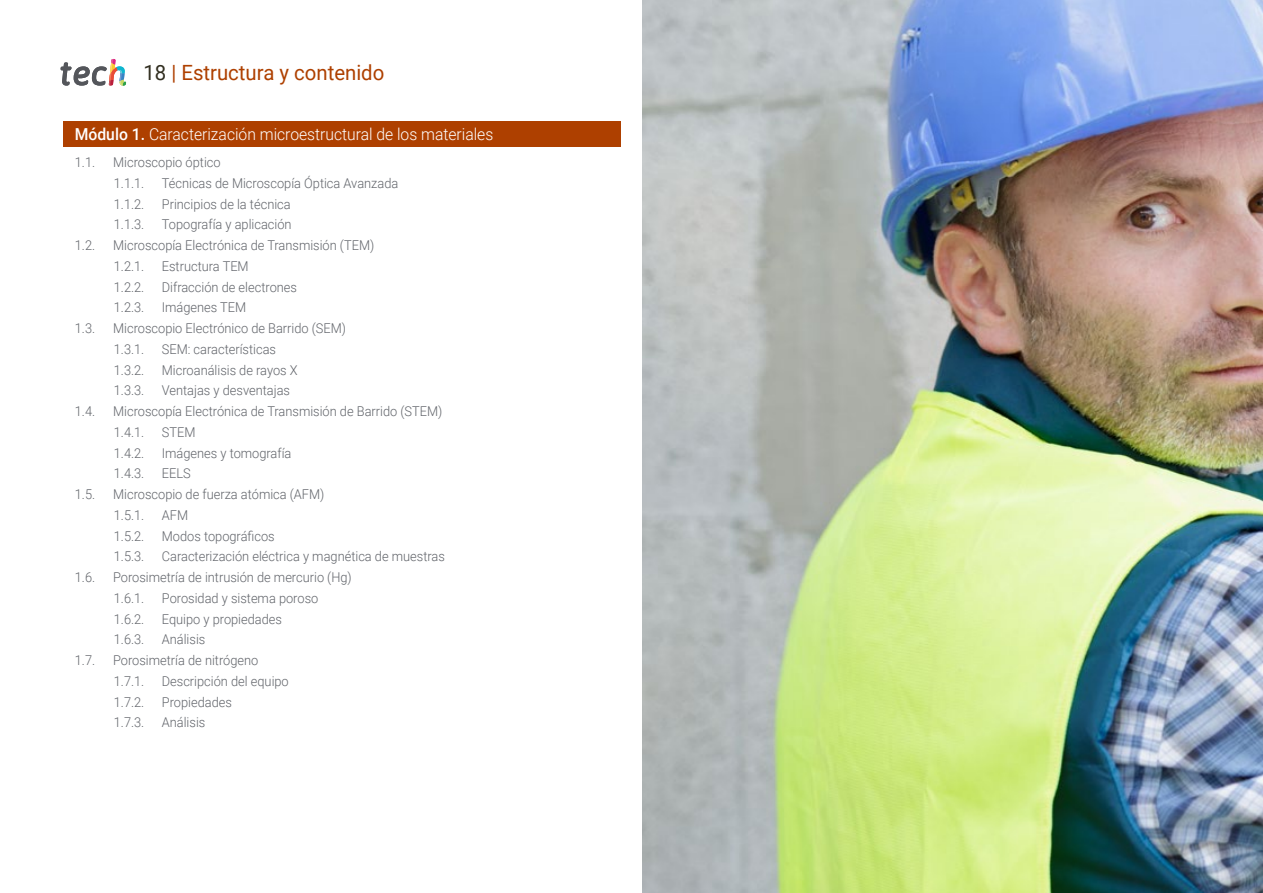
<style>
.page{position:relative;width:1263px;height:893px;background:#fff}
.page>*{position:absolute;margin:0;border:0;box-sizing:border-box;transform-origin:0 0}
.t1{font:21px "Roboto";color:#ae4000}
.t2{font:300 16.5px "Roboto";color:#fff;scale:.95 1}
.t3{font:300 13.5px/20.7px "Roboto";color:#61646a;scale:.95 1}
.s1{color:#312e20}
.s2{font-weight:500}
</style>
<div class="page">
<img style="left:642px;top:0;width:621px;height:893px">
<div style="left:64px;top:121px;width:557px;height:25px;background:#ae4000"></div>
<svg style="left:61px;top:59px;width:65px;height:27px"></svg>
<h1 class="t1" style="left:144px;top:57px;width:242px"><span class="s1">18</span> | Estructura y contenido</h1>
<p class="t2" style="left:75px;top:123px;width:442px"><span class="s2">Módulo 1.</span> Caracterización microestructural de los materiales</p>
<p class="t3" style="left:75px;top:151px;width:23px">1.1.</p>
<p class="t3" style="left:113px;top:151px;width:115px">Microscopio óptico<br>1.1.1.</p>
<p class="t3" style="left:162px;top:172px;width:250px">Técnicas de Microscopía Óptica Avanzada</p>
<p class="t3" style="left:114px;top:193px;width:34px">1.1.2.</p>
<p class="t3" style="left:162px;top:193px;width:137px">Principios de la técnica</p>
<p class="t3" style="left:114px;top:214px;width:34px">1.1.3.</p>
<p class="t3" style="left:162px;top:214px;width:138px">Topografía y aplicación</p>
<p class="t3" style="left:75px;top:234px;width:23px">1.2.</p>
<p class="t3" style="left:113px;top:234px;width:276px">Microscopía Electrónica de Transmisión (TEM)<br>1.2.1.</p>
<p class="t3" style="left:162px;top:255px;width:93px">Estructura TEM</p>
<p class="t3" style="left:114px;top:276px;width:34px">1.2.2.</p>
<p class="t3" style="left:162px;top:276px;width:144px">Difracción de electrones</p>
<p class="t3" style="left:114px;top:297px;width:34px">1.2.3.</p>
<p class="t3" style="left:162px;top:297px;width:90px">Imágenes TEM</p>
<p class="t3" style="left:75px;top:317px;width:23px">1.3.</p>
<p class="t3" style="left:113px;top:317px;width:247px">Microscopio Electrónico de Barrido (SEM)<br>1.3.1.</p>
<p class="t3" style="left:162px;top:338px;width:122px">SEM: características</p>
<p class="t3" style="left:114px;top:359px;width:34px">1.3.2.</p>
<p class="t3" style="left:162px;top:359px;width:144px">Microanálisis de rayos X</p>
<p class="t3" style="left:114px;top:380px;width:34px">1.3.3.</p>
<p class="t3" style="left:162px;top:380px;width:136px">Ventajas y desventajas</p>
<p class="t3" style="left:75px;top:400px;width:23px">1.4.</p>
<p class="t3" style="left:113px;top:400px;width:348px">Microscopía Electrónica de Transmisión de Barrido (STEM)<br>1.4.1.</p>
<p class="t3" style="left:162px;top:421px;width:37px">STEM</p>
<p class="t3" style="left:114px;top:442px;width:34px">1.4.2.</p>
<p class="t3" style="left:162px;top:442px;width:138px">Imágenes y tomografía</p>
<p class="t3" style="left:114px;top:463px;width:34px">1.4.3.</p>
<p class="t3" style="left:162px;top:463px;width:32px">EELS</p>
<p class="t3" style="left:75px;top:483px;width:23px">1.5.</p>
<p class="t3" style="left:113px;top:483px;width:224px">Microscopio de fuerza atómica (AFM)<br>1.5.1.</p>
<p class="t3" style="left:162px;top:504px;width:29px">AFM</p>
<p class="t3" style="left:114px;top:525px;width:34px">1.5.2.</p>
<p class="t3" style="left:162px;top:525px;width:120px">Modos topográficos</p>
<p class="t3" style="left:114px;top:546px;width:34px">1.5.3.</p>
<p class="t3" style="left:162px;top:546px;width:299px">Caracterización eléctrica y magnética de muestras</p>
<p class="t3" style="left:75px;top:566px;width:23px">1.6.</p>
<p class="t3" style="left:113px;top:566px;width:253px">Porosimetría de intrusión de mercurio (Hg)<br>1.6.1.</p>
<p class="t3" style="left:162px;top:587px;width:166px">Porosidad y sistema poroso</p>
<p class="t3" style="left:114px;top:608px;width:34px">1.6.2.</p>
<p class="t3" style="left:162px;top:608px;width:128px">Equipo y propiedades</p>
<p class="t3" style="left:114px;top:629px;width:34px">1.6.3.</p>
<p class="t3" style="left:162px;top:629px;width:47px">Análisis</p>
<p class="t3" style="left:75px;top:649px;width:23px">1.7.</p>
<p class="t3" style="left:113px;top:649px;width:154px">Porosimetría de nitrógeno<br>1.7.1.</p>
<p class="t3" style="left:162px;top:670px;width:135px">Descripción del equipo</p>
<p class="t3" style="left:114px;top:691px;width:34px">1.7.2.</p>
<p class="t3" style="left:162px;top:691px;width:75px">Propiedades</p>
<p class="t3" style="left:114px;top:712px;width:34px">1.7.3.</p>
<p class="t3" style="left:162px;top:712px;width:47px">Análisis</p>
</div>
